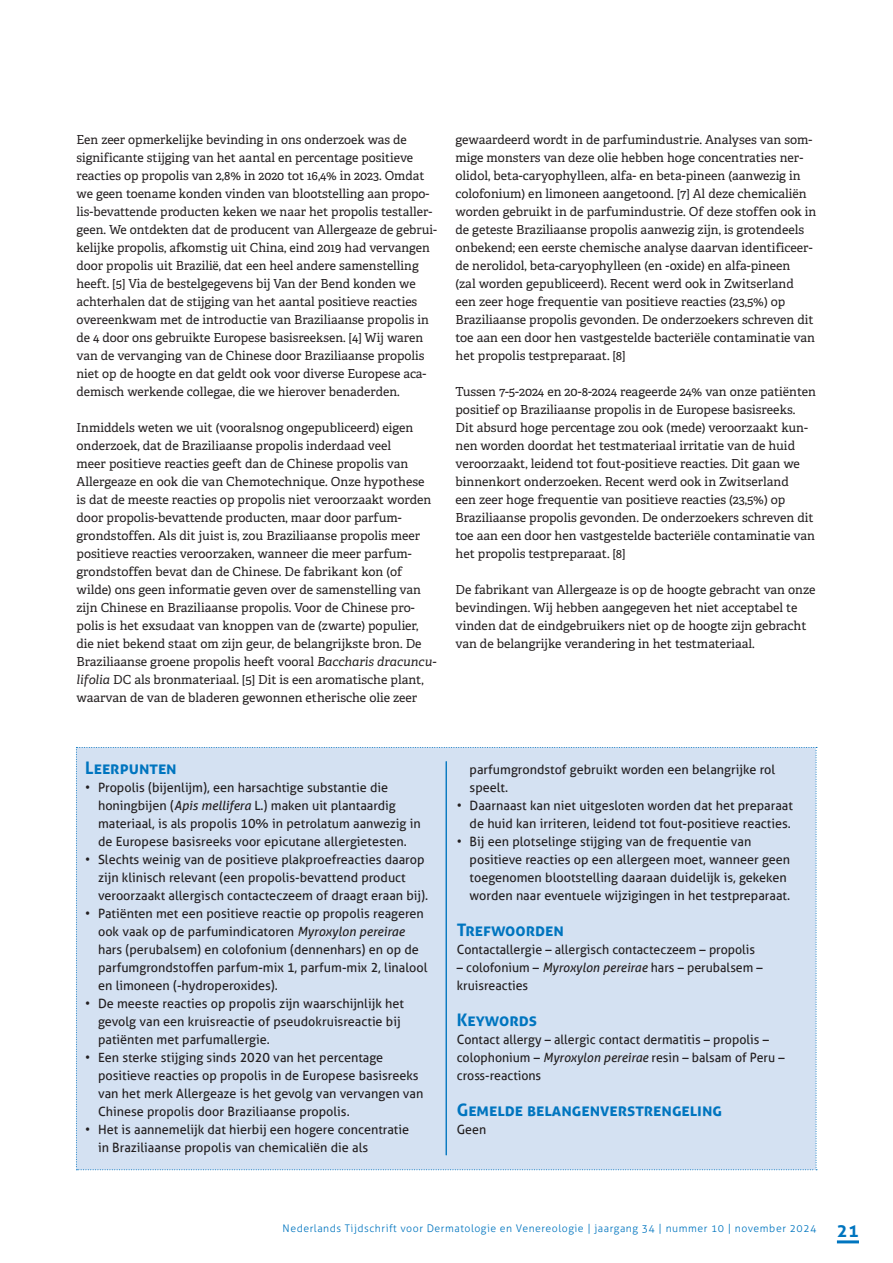
<style>
.page{position:relative;width:893px;height:1263px;background:#fff}
.page>*{position:absolute;margin:0;border:0;box-sizing:border-box;transform-origin:0 0}
.t1{font:700 18px "Aller";color:#0075bf}
.TUSSENKOP_1-Aller{font:700 17.25px "Aller";color:#0075bf}
.t2{font:12.75px/18px "Aller";color:#231f20}
.PLATTE_TEKS{font:12.45px/18px "Adelle";color:#231f20}
.t3{font:300 10.5px "Aller";letter-spacing:.05em;color:#0075bf}
.s1{font-style:italic}
</style>
<div class="page">
<hr style="left:837px;top:1240px;width:22px;height:3px;background:#0075bf">
<div style="left:76px;top:747px;width:741px;height:423px;background:#d4e1f2"></div>
<p class="PLATTE_TEKS" style="left:77px;top:130px;width:362px">Een zeer opmerkelijke bevinding in ons onderzoek was de significante stijging van het aantal en percentage positieve reacties op propolis van 2,8% in 2020 tot 16,4% in 2023. Omdat we geen toename konden vinden van blootstelling aan propo&shy;lis-bevattende producten keken we naar het propolis testaller&shy;geen. We ontdekten dat de producent van Allergeaze de gebrui&shy;kelijke propolis, afkomstig uit China, eind 2019 had vervangen door propolis uit Brazilië, dat een heel andere samenstelling heeft. [5] Via de bestelgegevens bij Van der Bend konden we achterhalen dat de stijging van het aantal positieve reacties overeenkwam met de introductie van Braziliaanse propolis in de 4 door ons gebruikte Europese basisreeksen. [4] Wij waren van de vervanging van de Chinese door Braziliaanse propolis niet op de hoogte en dat geldt ook voor diverse Europese aca&shy;demisch werkende collegae, die we hierover benaderden.</p>
<p class="PLATTE_TEKS" style="left:77px;top:418px;width:361px">Inmiddels weten we uit (vooralsnog ongepubliceerd) eigen onderzoek, dat de Braziliaanse propolis inderdaad veel<br>meer positieve reacties geeft dan de Chinese propolis van Allergeaze en ook die van Chemotechnique. Onze hypothese is dat de meeste reacties op propolis niet veroorzaakt worden door propolis-bevattende producten, maar door parfum&shy;grondstoffen. Als dit juist is, zou Braziliaanse propolis meer positieve reacties veroorzaken, wanneer die meer parfum&shy;grondstoffen bevat dan de Chinese. De fabrikant kon (of wilde) ons geen informatie geven over de samenstelling van zijn Chinese en Braziliaanse propolis. Voor de Chinese pro&shy;polis is het exsudaat van knoppen van de (zwarte) populier, die niet bekend staat om zijn geur, de belangrijkste bron. De Braziliaanse groene propolis heeft vooral <span class="s1">Baccharis dracuncu&shy;lifolia</span> DC als bronmateriaal. [5] Dit is een aromatische plant, waarvan de van de bladeren gewonnen etherische olie zeer</p>
<p class="PLATTE_TEKS" style="left:455px;top:130px;width:362px">gewaardeerd wordt in de parfumindustrie. Analyses van som&shy;mige monsters van deze olie hebben hoge concentraties ner&shy;olidol, beta-caryophylleen, alfa- en beta-pineen (aanwezig in colofonium) en limoneen aangetoond. [7] Al deze chemicaliën worden gebruikt in de parfumindustrie. Of deze stoffen ook in de geteste Braziliaanse propolis aanwezig zijn, is grotendeels onbekend; een eerste chemische analyse daarvan identificeer&shy;de nerolidol, beta-caryophylleen (en -oxide) en alfa-pineen<br>(zal worden gepubliceerd). Recent werd ook in Zwitserland een zeer hoge frequentie van positieve reacties (23,5%) op Braziliaanse propolis gevonden. De onderzoekers schreven dit toe aan een door hen vastgestelde bacteriële contaminatie van het propolis testpreparaat. [8]</p>
<p class="PLATTE_TEKS" style="left:455px;top:382px;width:362px">Tussen 7-5-2024 en 20-8-2024 reageerde 24% van onze patiënten positief op Braziliaanse propolis in de Europese basisreeks.<br>Dit absurd hoge percentage zou ook (mede) veroorzaakt kun&shy;nen worden doordat het testmateriaal irritatie van de huid veroorzaakt, leidend tot fout-positieve reacties. Dit gaan we binnenkort onderzoeken. Recent werd ook in Zwitserland<br>een zeer hoge frequentie van positieve reacties (23,5%) op Braziliaanse propolis gevonden. De onderzoekers schreven dit toe aan een door hen vastgestelde bacteriële contaminatie van het propolis testpreparaat. [8]</p>
<p class="PLATTE_TEKS" style="left:455px;top:580px;width:361px">De fabrikant van Allergeaze is op de hoogte gebracht van onze bevindingen. Wij hebben aangegeven het niet acceptabel te vinden dat de eindgebruikers niet op de hoogte zijn gebracht van de belangrijke verandering in het testmateriaal.</p>
<p class="TUSSENKOP_1-Aller" style="left:85px;top:757px;width:93px">Leerpunten</p>
<p class="t2" style="left:98px;top:778px;width:324px;text-indent:-13px">• Propolis (bijenlijm), een harsachtige substantie die honingbijen (<span class="s1">Apis mellifera</span> L.) maken uit plantaardig materiaal, is als propolis 10% in petrolatum aanwezig in de Europese basisreeks voor epicutane allergietesten.</p>
<p class="t2" style="left:98px;top:850px;width:332px;text-indent:-13px">• Slechts weinig van de positieve plakproefreacties daarop zijn klinisch relevant (een propolis-bevattend product veroorzaakt allergisch contacteczeem of draagt eraan bij).</p>
<p class="t2" style="left:98px;top:904px;width:331px;text-indent:-13px">• Patiënten met een positieve reactie op propolis reageren ook vaak op de parfumindicatoren <span class="s1">Myroxylon pereirae </span>hars (perubalsem) en colofonium (dennenhars) en op de parfumgrondstoffen parfum-mix 1, parfum-mix 2, linalool en limoneen (-hydroperoxides).</p>
<p class="t2" style="left:98px;top:994px;width:307px;text-indent:-13px">• De meeste reacties op propolis zijn waarschijnlijk het gevolg van een kruisreactie of pseudokruisreactie bij patiënten met parfumallergie.</p>
<p class="t2" style="left:98px;top:1048px;width:327px;text-indent:-13px">• Een sterke stijging sinds 2020 van het percentage positieve reacties op propolis in de Europese basisreeks van het merk Allergeaze is het gevolg van vervangen van Chinese propolis door Braziliaanse propolis.</p>
<p class="t2" style="left:98px;top:1120px;width:313px;text-indent:-13px">• Het is aannemelijk dat hierbij een hogere concentratie in Braziliaanse propolis van chemicaliën die als</p>
<p class="t2" style="left:470px;top:760px;width:307px">parfumgrondstof gebruikt worden een belangrijke rol speelt.</p>
<p class="t2" style="left:457px;top:796px;width:338px;text-align:right">• Daarnaast kan niet uitgesloten worden dat het preparaat de huid kan irriteren, leidend tot fout-positieve reacties.</p>
<p class="t2" style="left:470px;top:832px;width:322px;text-indent:-13px">• Bij een plotselinge stijging van de frequentie van positieve reacties op een allergeen moet, wanneer geen toegenomen blootstelling daaraan duidelijk is, gekeken worden naar eventuele wijzigingen in het testpreparaat.</p>
<p class="TUSSENKOP_1-Aller" style="left:457px;top:919px;width:109px">Trefwoorden</p>
<p class="t2" style="left:457px;top:940px;width:300px">Contactallergie – allergisch contacteczeem – propolis</p>
<p class="t2" style="left:457px;top:958px;width:307px">– colofonium – <span class="s1">Myroxylon pereirae</span> hars – perubalsem – kruisreacties</p>
<p class="TUSSENKOP_1-Aller" style="left:457px;top:1009px;width:82px">Keywords</p>
<p class="t2" style="left:457px;top:1030px;width:329px">Contact allergy – allergic contact dermatitis – propolis – colophonium – <span class="s1">Myroxylon pereirae</span> resin – balsam of Peru – cross-reactions</p>
<p class="TUSSENKOP_1-Aller" style="left:457px;top:1099px;width:267px">Gemelde belangenverstrengeling</p>
<p class="t2" style="left:457px;top:1120px;width:31px">Geen</p>
<p class="t3" style="left:283px;top:1222px;width:535px">Nederlands Tijdschrift voor Dermatologie en Venereologie | jaargang 34 | nummer 10 | november 2024</p>
<h1 class="t1" style="left:837px;top:1220px;width:24px">21</h1>
</div>
